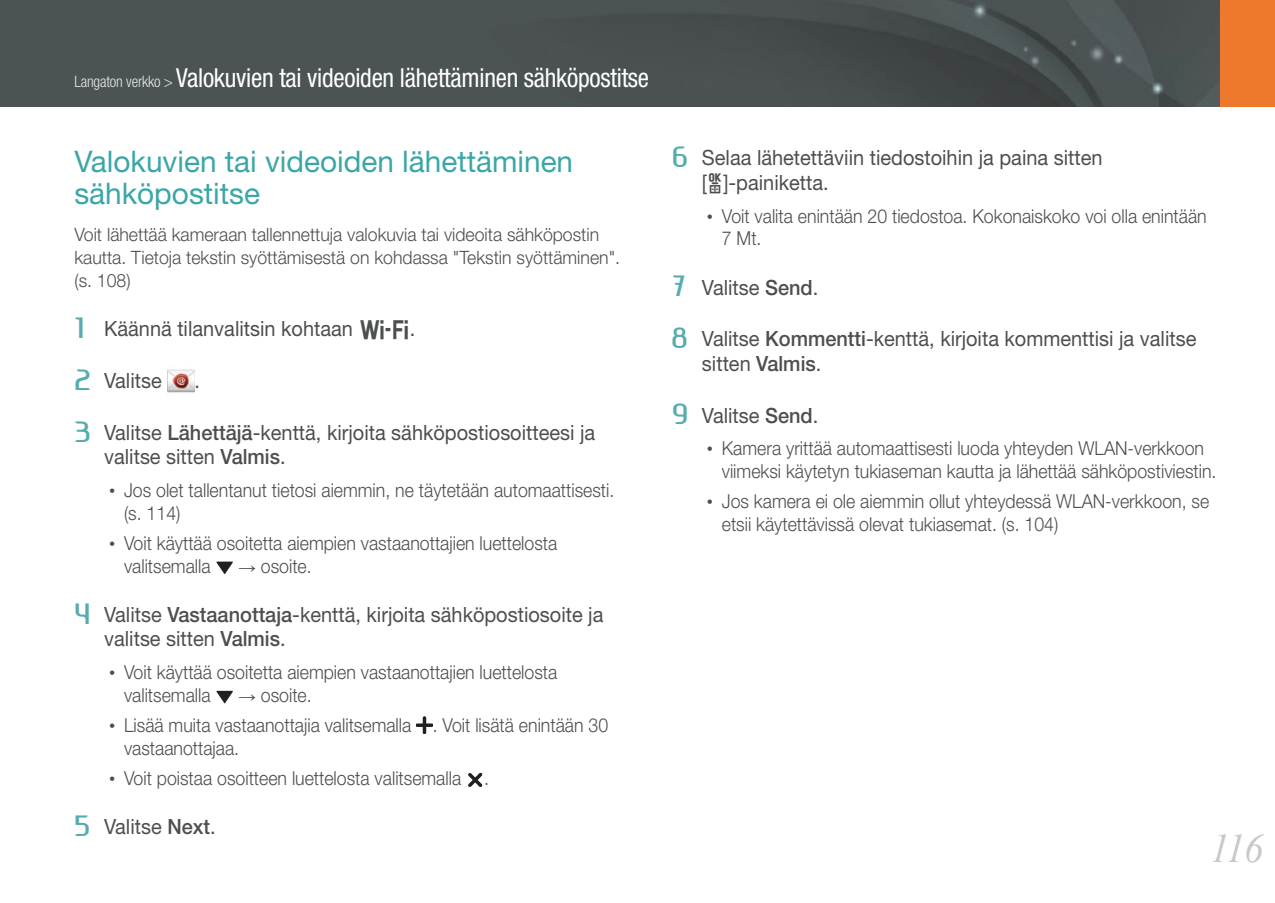
<style>
.page{position:relative;width:1275px;height:903px;background:#fff}
.page>*{position:absolute;margin:0;border:0;box-sizing:border-box;transform-origin:0 0}
.t1{font:italic 40.25px "Times New Roman";color:#c6c8ca;scale:.95 1}
.t2{font:29.75px/31.5px "Helvetica Neue";color:#3ba6a7}
.t3{font:condensed 26.25px "Helvetica Neue";letter-spacing:-.01em;color:#fff;scale:.96 1}
.t4{font:21px/24.5px "Helvetica Neue";color:#4d4e4f;scale:.95 1}
.t5{font:300 19.25px/22.8px "Helvetica Neue";color:#4d4e4f;scale:.92 1}
.t6{font:300 18.38px/22.8px "Helvetica Neue";color:#4d4e4f;scale:.96 1}
.s1{font-weight:300;font-size:15.75px;color:#e6e7e9}
.s2{font-family:"Ageonebold";font-size:26.25px;color:#57adae}
.s3{font-family:"NX20"}
.s4{font-weight:500}
.s5{font-family:"Arial";font-weight:400;font-size:17.5px}
</style>
<div class="page">
<img style="left:0;top:0;width:1220px;height:107px">
<div style="left:1220px;top:0;width:55px;height:107px;background:#ee792d"></div>
<img style="left:167px;top:369px;width:27px;height:24px">
<svg style="left:216px;top:561px;width:17px;height:13px"></svg>
<svg style="left:216px;top:691px;width:17px;height:12px"></svg>
<svg style="left:416px;top:717px;width:17px;height:16px"></svg>
<svg style="left:468px;top:773px;width:14px;height:14px"></svg>
<h3 class="t3" style="left:74px;top:68px;width:600px"><span class="s1">Langaton verkko &gt;</span> Valokuvien tai videoiden lähettäminen sähköpostitse</h3>
<h2 class="t2" style="left:74px;top:149px;width:500px">Valokuvien tai videoiden lähettäminen sähköpostitse</h2>
<p class="t6" style="left:74px;top:225px;width:570px">Voit lähettää kameraan tallennettuja valokuvia tai videoita sähköpostin kautta. Tietoja tekstin syöttämisestä on kohdassa "Tekstin syöttäminen". (s. 108)</p>
<p class="t4" style="left:74px;top:318px;width:360px"><span class="s2">1</span> Käännä tilanvalitsin kohtaan <span class="s3">B</span>.</p>
<p class="t4" style="left:74px;top:370px;width:93px"><span class="s2">2</span> Valitse</p>
<p class="t4" style="left:194px;top:370px;width:7px">.</p>
<p class="t4" style="left:104px;top:422px;width:518px;text-indent:-30px"><span class="s2">3</span> Valitse <span class="s4">Lähettäjä</span>-kenttä, kirjoita sähköpostiosoitteesi ja valitse sitten <span class="s4">Valmis</span>.</p>
<p class="t5" style="left:124px;top:480px;width:534px;text-indent:-15px"><span class="s5">•</span> Jos olet tallentanut tietosi aiemmin, ne täytetään automaattisesti. (s. 114)</p>
<p class="t5" style="left:124px;top:533px;width:473px;text-indent:-15px"><span class="s5">•</span> Voit käyttää osoitetta aiempien vastaanottajien luettelosta valitsemalla</p>
<p class="t5" style="left:238px;top:556px;width:81px"><span class="s5">→</span> osoite.</p>
<p class="t4" style="left:104px;top:604px;width:527px;text-indent:-30px"><span class="s2">4</span> Valitse <span class="s4">Vastaanottaja</span>-kenttä, kirjoita sähköpostiosoite ja valitse sitten <span class="s4">Valmis</span>.</p>
<p class="t5" style="left:124px;top:663px;width:473px;text-indent:-15px"><span class="s5">•</span> Voit käyttää osoitetta aiempien vastaanottajien luettelosta valitsemalla</p>
<p class="t5" style="left:238px;top:685px;width:81px"><span class="s5">→</span> osoite.</p>
<p class="t5" style="left:124px;top:716px;width:528px;text-indent:-15px"><span class="s5">•</span> Lisää muita vastaanottajia valitsemalla . Voit lisätä enintään 30 vastaanottajaa.</p>
<p class="t5" style="left:109px;top:769px;width:414px"><span class="s5">•</span> Voit poistaa osoitteen luettelosta valitsemalla .</p>
<p class="t4" style="left:74px;top:817px;width:150px"><span class="s2">5</span> Valitse <span class="s4">Next</span>.</p>
<p class="t4" style="left:702px;top:148px;width:423px;text-indent:-30px"><span class="s2">6</span> Selaa lähetettäviin tiedostoihin ja paina sitten [<span class="s3">o</span>]-painiketta.</p>
<p class="t5" style="left:722px;top:206px;width:529px;text-indent:-15px"><span class="s5">•</span> Voit valita enintään 20 tiedostoa. Kokonaiskoko voi olla enintään<br>7 Mt.</p>
<p class="t4" style="left:672px;top:277px;width:155px"><span class="s2">7</span> Valitse <span class="s4">Send</span>.</p>
<p class="t4" style="left:702px;top:329px;width:522px;text-indent:-30px"><span class="s2">8</span> Valitse <span class="s4">Kommentti</span>-kenttä, kirjoita kommenttisi ja valitse sitten <span class="s4">Valmis</span>.</p>
<p class="t4" style="left:672px;top:405px;width:155px"><span class="s2">9</span> Valitse <span class="s4">Send</span>.</p>
<p class="t5" style="left:722px;top:439px;width:539px;text-indent:-15px"><span class="s5">•</span> Kamera yrittää automaattisesti luoda yhteyden WLAN-verkkoon viimeksi käytetyn tukiaseman kautta ja lähettää sähköpostiviestin.</p>
<p class="t5" style="left:722px;top:492px;width:531px;text-indent:-15px"><span class="s5">•</span> Jos kamera ei ole aiemmin ollut yhteydessä WLAN-verkkoon, se etsii käytettävissä olevat tukiasemat. (s. 104)</p>
<h1 class="t1" style="left:1210px;top:826px;width:57px">116</h1>
</div>
